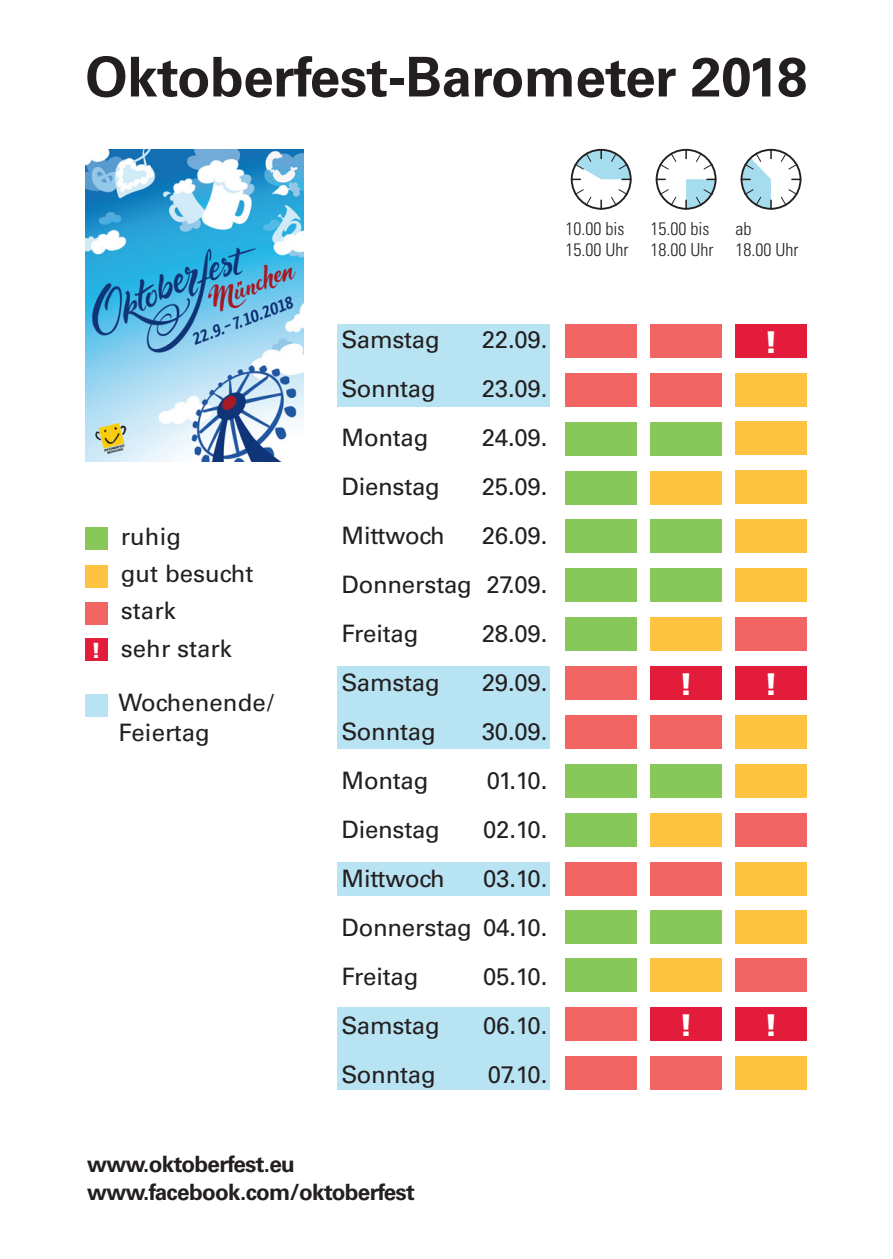
<style>
.page{position:relative;width:893px;height:1259px;background:#fff}
.page>*{position:absolute;margin:0;border:0;box-sizing:border-box;transform-origin:0 0}
.t1{font:700 54.9px "Univers";letter-spacing:-.01em;color:#231f20}
.t2{font:900 30px "Univers";color:#fff}
.t3{font:24px/48.9px "Univers";letter-spacing:-.01em;color:#231f20;text-align:justify}
.t4{font:700 22.5px/28.2px "Univers";letter-spacing:-.03em;color:#231f20}
.t5{font:300 condensed 18px/21.6px "Univers";color:#231f20}
.s1{font-weight:900;font-size:21px;color:#fff}
</style>
<div class="page">
<img style="left:85px;top:149px;width:219px;height:313px">
<div style="left:571px;top:149px;width:61px;height:61px;border:2px solid #231f20;border-radius:50%"></div>
<svg style="left:600px;top:200px;width:2px;height:10px"></svg>
<svg style="left:571px;top:149px;width:60px;height:31px"></svg>
<svg style="left:610px;top:189px;width:18px;height:18px"></svg>
<svg style="left:574px;top:188px;width:18px;height:19px"></svg>
<div style="left:656px;top:149px;width:60px;height:61px;border:2px solid #231f20;border-radius:50%"></div>
<svg style="left:685px;top:149px;width:2px;height:10px"></svg>
<svg style="left:659px;top:152px;width:18px;height:18px"></svg>
<svg style="left:695px;top:152px;width:18px;height:18px"></svg>
<svg style="left:685px;top:179px;width:31px;height:31px"></svg>
<svg style="left:659px;top:188px;width:18px;height:19px"></svg>
<div style="left:741px;top:149px;width:60px;height:61px;border:2px solid #231f20;border-radius:50%"></div>
<svg style="left:780px;top:152px;width:18px;height:18px"></svg>
<svg style="left:780px;top:188px;width:18px;height:19px"></svg>
<svg style="left:741px;top:149px;width:31px;height:61px"></svg>
<div style="left:85px;top:527px;width:22px;height:23px;background:#88c75a"></div>
<div style="left:85px;top:565px;width:22px;height:22px;background:#fec340"></div>
<div style="left:85px;top:602px;width:22px;height:22px;background:#f16664"></div>
<div style="left:85px;top:638px;width:22px;height:23px;background:#e41c3b"></div>
<div style="left:85px;top:694px;width:22px;height:22px;background:#b8e3f2"></div>
<div style="left:337px;top:862px;width:213px;height:33px;background:#b8e3f2"></div>
<div style="left:566px;top:324px;width:71px;height:34px;background:#f16664"></div>
<div style="left:650px;top:324px;width:72px;height:34px;background:#f16664"></div>
<div style="left:566px;top:373px;width:71px;height:34px;background:#f16664"></div>
<div style="left:650px;top:373px;width:72px;height:34px;background:#f16664"></div>
<div style="left:735px;top:372px;width:72px;height:34px;background:#fec340"></div>
<div style="left:566px;top:422px;width:71px;height:33px;background:#88c75a"></div>
<div style="left:650px;top:422px;width:72px;height:33px;background:#88c75a"></div>
<div style="left:735px;top:421px;width:72px;height:34px;background:#fec340"></div>
<div style="left:566px;top:470px;width:71px;height:34px;background:#88c75a"></div>
<div style="left:650px;top:470px;width:72px;height:34px;background:#fec340"></div>
<div style="left:735px;top:470px;width:72px;height:34px;background:#fec340"></div>
<div style="left:566px;top:519px;width:71px;height:34px;background:#88c75a"></div>
<div style="left:650px;top:519px;width:72px;height:34px;background:#88c75a"></div>
<div style="left:735px;top:519px;width:72px;height:34px;background:#fec340"></div>
<div style="left:566px;top:568px;width:71px;height:34px;background:#88c75a"></div>
<div style="left:650px;top:568px;width:72px;height:34px;background:#88c75a"></div>
<div style="left:735px;top:568px;width:72px;height:34px;background:#fec340"></div>
<div style="left:566px;top:617px;width:71px;height:34px;background:#88c75a"></div>
<div style="left:650px;top:617px;width:72px;height:34px;background:#fec340"></div>
<div style="left:735px;top:617px;width:72px;height:34px;background:#f16664"></div>
<div style="left:566px;top:666px;width:71px;height:34px;background:#f16664"></div>
<div style="left:735px;top:324px;width:72px;height:34px;background:#e41c3b"></div>
<div style="left:735px;top:666px;width:72px;height:34px;background:#e41c3b"></div>
<div style="left:735px;top:1007px;width:72px;height:34px;background:#e41c3b"></div>
<div style="left:650px;top:1007px;width:72px;height:34px;background:#e41c3b"></div>
<div style="left:650px;top:666px;width:72px;height:34px;background:#e41c3b"></div>
<div style="left:566px;top:715px;width:71px;height:34px;background:#f16664"></div>
<div style="left:650px;top:715px;width:72px;height:34px;background:#f16664"></div>
<div style="left:735px;top:715px;width:72px;height:34px;background:#fec340"></div>
<div style="left:566px;top:764px;width:71px;height:34px;background:#88c75a"></div>
<div style="left:650px;top:764px;width:72px;height:34px;background:#88c75a"></div>
<div style="left:735px;top:764px;width:72px;height:34px;background:#fec340"></div>
<div style="left:566px;top:813px;width:71px;height:34px;background:#88c75a"></div>
<div style="left:650px;top:813px;width:72px;height:34px;background:#fec340"></div>
<div style="left:735px;top:813px;width:72px;height:33px;background:#f16664"></div>
<div style="left:566px;top:862px;width:71px;height:33px;background:#f16664"></div>
<div style="left:650px;top:862px;width:72px;height:33px;background:#f16664"></div>
<div style="left:735px;top:862px;width:72px;height:33px;background:#fec340"></div>
<div style="left:566px;top:909px;width:71px;height:34px;background:#88c75a"></div>
<div style="left:650px;top:909px;width:72px;height:34px;background:#88c75a"></div>
<div style="left:735px;top:909px;width:72px;height:34px;background:#fec340"></div>
<div style="left:566px;top:958px;width:71px;height:34px;background:#88c75a"></div>
<div style="left:650px;top:958px;width:72px;height:34px;background:#fec340"></div>
<div style="left:735px;top:958px;width:72px;height:34px;background:#f16664"></div>
<div style="left:566px;top:1007px;width:71px;height:34px;background:#f16664"></div>
<div style="left:566px;top:1056px;width:71px;height:34px;background:#f16664"></div>
<div style="left:337px;top:324px;width:213px;height:83px;background:#b8e3f2"></div>
<div style="left:337px;top:666px;width:213px;height:82px;background:#b8e3f2"></div>
<div style="left:337px;top:1007px;width:213px;height:83px;background:#b8e3f2"></div>
<div style="left:735px;top:1056px;width:72px;height:34px;background:#fec340"></div>
<div style="left:650px;top:1056px;width:72px;height:34px;background:#f16664"></div>
<h1 class="t1" style="left:85px;top:45px;width:724px">Oktoberfest-Barometer 2018</h1>
<p class="t5" style="left:566px;top:218px;width:64px">10.00 bis<br>15.00 Uhr</p>
<p class="t5" style="left:650px;top:218px;width:64px">15.00 bis<br>18.00 Uhr</p>
<p class="t5" style="left:735px;top:218px;width:64px">ab<br>18.00 Uhr</p>
<p class="t3" style="left:121px;top:512px;width:62px">ruhig</p>
<p class="t3" style="left:121px;top:549px;width:134px">gut besucht</p>
<p class="t3" style="left:121px;top:586px;width:56px">stark</p>
<p class="t3" style="left:92px;top:624px;width:142px"><span class="s1">!</span> sehr stark</p>
<p class="t3" style="left:118px;top:688px;width:157px;line-height:29.4px">Wochenende/<br>Feiertag</p>
<p class="t3" style="left:342px;top:315px;width:100px">Samstag</p>
<p class="t3" style="left:482px;top:315px;width:67px">22.09.</p>
<p class="t3" style="left:342px;top:364px;width:96px">Sonntag</p>
<p class="t3" style="left:482px;top:364px;width:67px">23.09.</p>
<p class="t3" style="left:342px;top:413px;width:88px">Montag</p>
<p class="t3" style="left:482px;top:413px;width:67px">24.09.</p>
<p class="t3" style="left:342px;top:462px;width:100px">Dienstag</p>
<p class="t3" style="left:482px;top:462px;width:67px">25.09.</p>
<p class="t3" style="left:342px;top:511px;width:105px">Mittwoch</p>
<p class="t3" style="left:342px;top:511px;width:207px;text-indent:140px">26.09.<br>Donnerstag 27.09.<br>Freitag</p>
<p class="t3" style="left:482px;top:609px;width:67px">28.09.</p>
<p class="t3" style="left:342px;top:658px;width:100px">Samstag</p>
<p class="t3" style="left:482px;top:658px;width:67px">29.09.</p>
<p class="t3" style="left:342px;top:707px;width:96px">Sonntag</p>
<p class="t3" style="left:482px;top:707px;width:67px">30.09.</p>
<p class="t3" style="left:342px;top:756px;width:88px">Montag</p>
<p class="t3" style="left:487px;top:756px;width:62px">01.10.</p>
<p class="t3" style="left:342px;top:805px;width:100px">Dienstag</p>
<p class="t3" style="left:483px;top:805px;width:66px">02.10.</p>
<p class="t3" style="left:342px;top:854px;width:105px">Mittwoch</p>
<p class="t3" style="left:342px;top:854px;width:207px;text-indent:142px">03.10.<br>Donnerstag 04.10.<br>Freitag</p>
<p class="t3" style="left:483px;top:952px;width:66px">05.10.</p>
<p class="t3" style="left:342px;top:1001px;width:100px">Samstag</p>
<p class="t3" style="left:483px;top:1001px;width:66px">06.10.</p>
<p class="t3" style="left:342px;top:1050px;width:96px">Sonntag</p>
<p class="t3" style="left:488px;top:1050px;width:61px">07.10.</p>
<p class="t4" style="left:87px;top:1150px;width:329px">www.oktoberfest.eu www.facebook.com/oktoberfest</p>
<p class="t2" style="left:764px;top:323px;width:15px">!</p>
<p class="t2" style="left:679px;top:665px;width:15px">!</p>
<p class="t2" style="left:764px;top:665px;width:15px">!</p>
<p class="t2" style="left:679px;top:1006px;width:15px">!</p>
<p class="t2" style="left:764px;top:1006px;width:15px">!</p>
</div>
